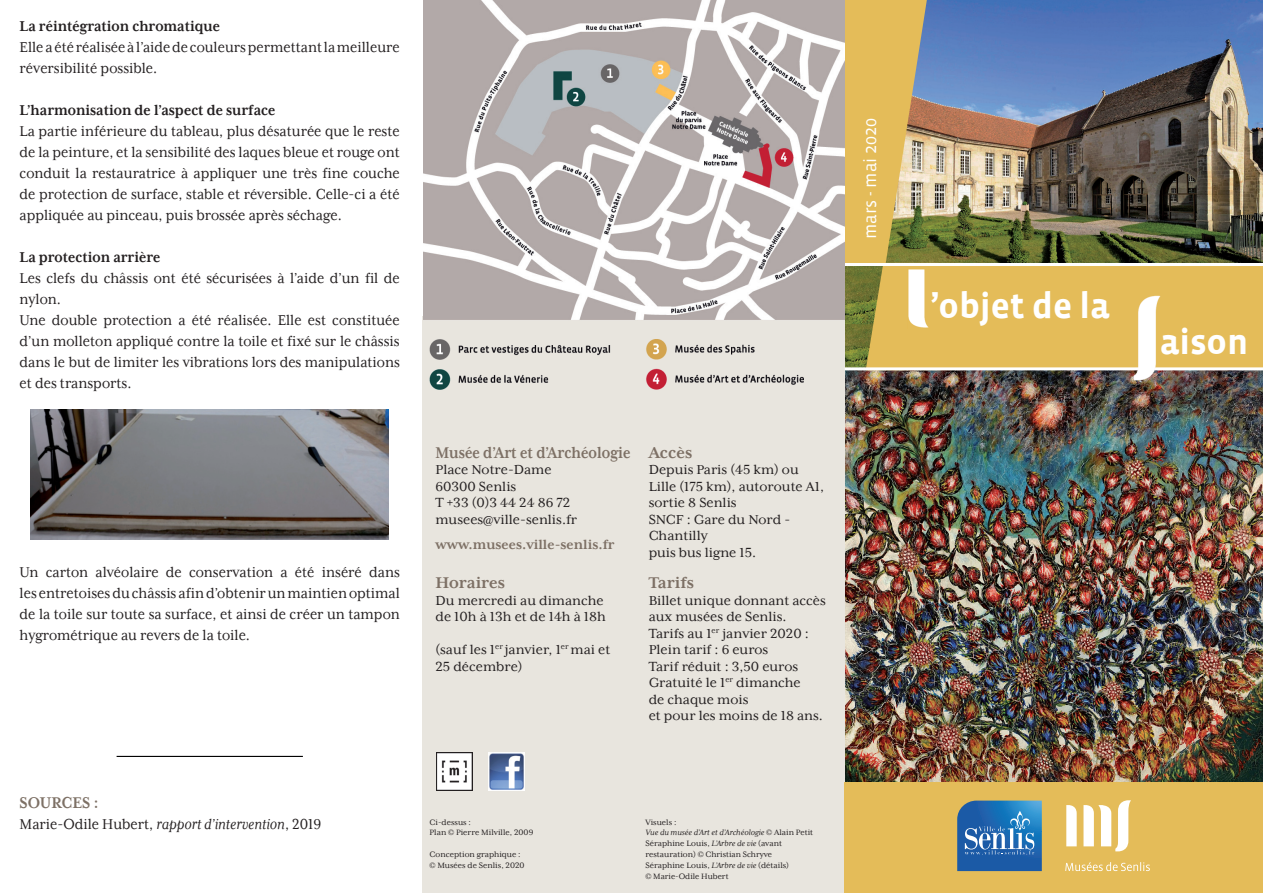
<style>
.page{position:relative;width:1263px;height:893px;background:#fff}
.page>*{position:absolute;margin:0;border:0;box-sizing:border-box;transform-origin:0 0}
.t1{font:700 36px "Vista Sans";color:#fff}
.t2{font:18px "Mrs Eaves XL Ser B";color:#7d7065;scale:.87 1}
.t3{font:18px "Mrs Eaves XL Ser B";color:#7d7065}
.t4{font:18px "Vista Sans";color:#fff}
.t5{font:18px "Mrs Eaves XL Ser B";color:#7d7065;scale:.92 1}
.t6{font:16.5px/21px "Mrs Eaves XL Ser R";color:#231f20;scale:.92 1}
.t7{font:16.5px "Mrs Eaves XL Ser B";color:#231f20;scale:.92 1}
.t8{font:15px/16.5px "Mrs Eaves XL Ser R";color:#231f20}
.t9{font:15px "Mrs Eaves XL Ser B";color:#7d7065}
.t10{font:9px/10.8px "Mrs Eaves XL Ser R";color:#231f20}
.t11{font:9px "Mrs Eaves XL Ser RI";color:#231f20}
.s1{font-family:"Mrs Eaves XL Ser RI"}
.s2{font-family:"Mrs Eaves XL Ser R"}
</style>
<div class="page">
<img style="left:845px;top:370px;width:418px;height:412px">
<div style="left:423px;top:316px;width:422px;height:577px;background:#e8e5de"></div>
<img style="left:489px;top:753px;width:36px;height:37px">
<img style="left:436px;top:753px;width:36px;height:37px">
<img style="left:845px;top:0;width:418px;height:367px">
<hr style="left:844px;top:263px;width:419px;height:3px;background:#fff">
<img style="left:907px;top:267px;width:22px;height:62px">
<img style="left:429px;top:339px;width:375px;height:51px">
<img style="left:1117px;top:296px;width:60px;height:85px">
<img style="left:423px;top:0;width:422px;height:320px">
<div style="left:845px;top:782px;width:418px;height:111px;background:#e4bc59"></div>
<svg style="left:957px;top:801px;width:85px;height:70px;background:#3778b7"></svg>
<svg style="left:1066px;top:805px;width:11px;height:41px"></svg>
<svg style="left:1065px;top:862px;width:85px;height:9px"></svg>
<svg style="left:1083px;top:800px;width:48px;height:52px"></svg>
<hr style="left:117px;top:756px;width:186px;height:1px;background:#000">
<img style="left:31px;top:409px;width:358px;height:130px">
<p class="t7" style="left:20px;top:17px;width:219px">La réintégration chromatique</p>
<p class="t6" style="left:20px;top:37px;width:415px">Elle a été réalisée à l’aide de couleurs permettant lameilleure réversibilité possible.</p>
<p class="t7" style="left:20px;top:101px;width:280px">L’harmonisation de l’aspect de surface</p>
<p class="t6" style="left:20px;top:121px;width:415px;text-align:justify">La partie inférieure du tableau, plus désaturée que le reste de la peinture, et la sensibilité des laques bleue et rouge ont conduit la restauratrice à appliquer une très fine couche de protection de surface, stable et réversible. Celle-ci a été appliquée au pinceau, puis brossée après séchage.</p>
<p class="t7" style="left:20px;top:248px;width:155px">La protection arrière</p>
<p class="t6" style="left:20px;top:268px;width:415px">Les clefs du châssis ont été sécurisées à l’aide d’un fil de nylon.<br>Une double protection a été réalisée. Elle est constituée d’un molleton appliqué contre la toile et fixé sur le châssis dans le but de limiter les vibrations lors des manipulations et des transports.</p>
<p class="t6" style="left:20px;top:562px;width:415px;text-align:justify">Un carton alvéolaire de conservation a été inséré dans les entretoises du châssis afin d’obtenir un maintien optimal de la toile sur toute sa surface, et ainsi de créer un tampon hygrométrique au revers de la toile.</p>
<p class="t2" style="left:435px;top:442px;width:226px">Musée d’Art et d’Archéologie</p>
<p class="t8" style="left:435px;top:461px;width:143px">Place Notre-Dame<br>60300 Senlis<br>T +33 (0)3 44 24 86 72 musees@ville-senlis.fr</p>
<p class="t9" style="left:435px;top:536px;width:181px">www.musees.ville-senlis.fr</p>
<p class="t3" style="left:435px;top:573px;width:71px">Horaires</p>
<p class="t8" style="left:435px;top:592px;width:172px">Du mercredi au dimanche de 10h à 13h et de 14h à 18h</p>
<p class="t8" style="left:435px;top:641px;width:176px">(sauf les 1<sup>er</sup> janvier, 1<sup>er</sup> mai et<br>25 décembre)</p>
<p class="t3" style="left:649px;top:442px;width:45px">Accès</p>
<p class="t8" style="left:649px;top:461px;width:177px">Depuis Paris (45 km) ou<br>Lille (175 km), autoroute A1, sortie 8 Senlis<br>SNCF : Gare du Nord -<br>Chantilly<br>puis bus ligne 15.</p>
<p class="t3" style="left:649px;top:573px;width:47px">Tarifs</p>
<p class="t8" style="left:649px;top:592px;width:179px">Billet unique donnant accès aux musées de Senlis.<br>Tarifs au 1<sup>er</sup> janvier 2020 :<br>Plein tarif : 6 euros<br>Tarif réduit : 3,50 euros<br>Gratuité le 1<sup>er</sup> dimanche<br>de chaque mois<br>et pour les moins de 18 ans.</p>
<p class="t5" style="left:20px;top:793px;width:87px">Sources :</p>
<p class="t6" style="left:20px;top:814px;width:329px">Marie-Odile Hubert, <span class="s1">rapport d’intervention</span>, 2019</p>
<p class="t10" style="left:430px;top:816px;width:105px">Ci-dessus :<br>Plan © Pierre Milville, 2009</p>
<p class="t10" style="left:430px;top:849px;width:96px">Conception graphique : © Musées de Senlis, 2020</p>
<p class="t10" style="left:645px;top:816px;width:33px">Visuels :</p>
<p class="t11" style="left:645px;top:828px;width:169px">Vue du musée d’Art et d’Archéologie <span class="s2">© Alain Petit</span></p>
<p class="t10" style="left:645px;top:838px;width:145px">Séraphine Louis, <span class="s1">L’Arbre de vie</span> (avant restauration) © Christian Schryve Séraphine Louis, <span class="s1">L’Arbre de vie</span> (détails) © Marie-Odile Hubert</p>
<p class="t4" style="left:861px;top:239px;width:123px;rotate:-90deg">mars - mai 2020</p>
<h1 class="t1" style="left:930px;top:287px;width:181px">’objet de la</h1>
<h1 class="t1" style="left:1160px;top:323px;width:90px">aison</h1>
</div>
